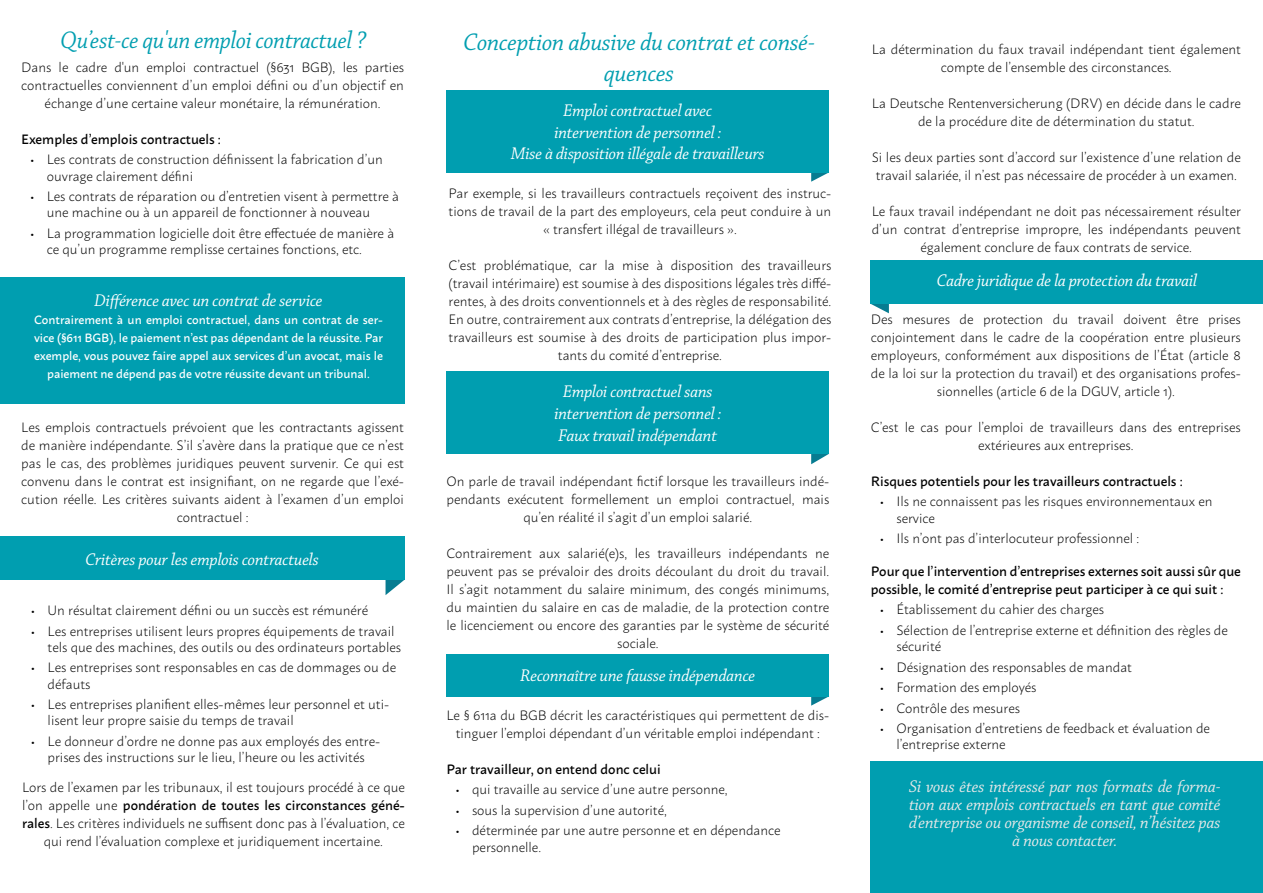
<style>
.page{position:relative;width:1263px;height:893px;background:#fff}
.page>*{position:absolute;margin:0;border:0;box-sizing:border-box;transform-origin:0 0}
.t1{font:25.5px/30.6px "Chaparral Pro It Subh";color:#009eb0;text-align:center}
.t2{font:25.5px "Chaparral Pro It Subh";color:#009eb0;scale:.96 1}
.t3{font:18px/21.6px "Chaparral Pro It Subh";color:#fff;text-align:center}
.t4{font:18px/18px "Chaparral Pro It Subh";color:#e9e9e9;text-align:center}
.t5{font:300 13.5px/18px "Macho";color:#000;text-align:center}
.t6{font:500 13.5px/18px "Macho";color:#000}
.t7{font:500 12px/18px "Macho";color:#fff;text-align:center}
.s1{font-weight:500}
</style>
<div class="page">
<svg style="left:385px;top:580px;width:19px;height:15px"></svg>
<div style="left:0;top:536px;width:404px;height:44px;background:#009eb0"></div>
<svg style="left:871px;top:304px;width:18px;height:9px"></svg>
<div style="left:871px;top:260px;width:392px;height:44px;background:#009eb0"></div>
<svg style="left:811px;top:697px;width:17px;height:9px"></svg>
<div style="left:446px;top:655px;width:383px;height:42px;background:#009eb0"></div>
<svg style="left:811px;top:172px;width:18px;height:10px"></svg>
<div style="left:446px;top:90px;width:383px;height:82px;background:#009eb0"></div>
<svg style="left:811px;top:454px;width:18px;height:10px"></svg>
<div style="left:446px;top:371px;width:383px;height:83px;background:#009eb0"></div>
<div style="left:0;top:277px;width:404px;height:127px;background:#009eb0"></div>
<div style="left:871px;top:762px;width:392px;height:131px;background:#009eb0"></div>
<h1 class="t2" style="left:61px;top:26px;width:320px">Qu’est-ce qu'un emploi contractuel ?</h1>
<p class="t5" style="left:21px;top:57px;width:384px">Dans le cadre d'un emploi contractuel (§631 BGB), les parties contractuelles conviennent d’un emploi défini ou d’un objectif en échange d’une certaine valeur monétaire, la rémunération.</p>
<p class="t6" style="left:21px;top:129px;width:201px">Exemples d’emplois contractuels :</p>
<p class="t5" style="left:47px;top:150px;width:338px;line-height:16.2px;text-align:left;text-indent:-17px">• Les contrats de construction définissent la fabrication d’un ouvrage clairement défini</p>
<p class="t5" style="left:47px;top:187px;width:354px;line-height:16.2px;text-align:left;text-indent:-17px">• Les contrats de réparation ou d’entretien visent à permettre à une machine ou à un appareil de fonctionner à nouveau</p>
<p class="t5" style="left:47px;top:224px;width:349px;line-height:16.2px;text-align:left;text-indent:-17px">• La programmation logicielle doit être effectuée de manière à ce qu’un programme remplisse certaines fonctions, etc.</p>
<h2 class="t3" style="left:94px;top:291px;width:230px">Différence avec un contrat de service</h2>
<p class="t7" style="left:34px;top:310px;width:350px">Contrairement à un emploi contractuel, dans un contrat de ser&shy;vice (§611 BGB), le paiement n’est pas dépendant de la réussite. Par exemple, vous pouvez faire appel aux services d’un avocat, mais le paiement ne dépend pas de votre réussite devant un tribunal.</p>
<p class="t5" style="left:21px;top:417px;width:384px">Les emplois contractuels prévoient que les contractants agissent de manière indépendante. S’il s’avère dans la pratique que ce n’est pas le cas, des problèmes juridiques peuvent survenir. Ce qui est convenu dans le contrat est insignifiant, on ne regarde que l’exé&shy;cution réelle. Les critères suivants aident à l’examen d’un emploi contractuel :</p>
<h2 class="t3" style="left:85px;top:549px;width:235px">Critères pour les emplois contractuels</h2>
<p class="t5" style="left:31px;top:600px;width:339px">• Un résultat clairement défini ou un succès est rémunéré</p>
<p class="t5" style="left:48px;top:622px;width:355px;line-height:16.2px;text-align:left;text-indent:-17px">• Les entreprises utilisent leurs propres équipements de travail tels que des machines, des outils ou des ordinateurs portables</p>
<p class="t5" style="left:48px;top:658px;width:350px;line-height:16.2px;text-align:left;text-indent:-17px">• Les entreprises sont responsables en cas de dommages ou de défauts</p>
<p class="t5" style="left:48px;top:695px;width:343px;line-height:16.2px;text-align:left;text-indent:-17px">• Les entreprises planifient elles-mêmes leur personnel et uti&shy;lisent leur propre saisie du temps de travail</p>
<p class="t5" style="left:31px;top:731px;width:351px;line-height:16.2px">• Le donneur d’ordre ne donne pas aux employés des entre&shy;prises des instructions sur le lieu, l’heure ou les activités</p>
<p class="t5" style="left:22px;top:777px;width:384px">Lors de l’examen par les tribunaux, il est toujours procédé à ce que l’on appelle une <span class="s1">pondération de toutes les circonstances géné&shy;rales</span>. Les critères individuels ne suffisent donc pas à l’évaluation, ce qui rend l’évaluation complexe et juridiquement incertaine.</p>
<h1 class="t1" style="left:463px;top:28px;width:353px">Conception abusive du contrat et consé&shy;quences</h1>
<h2 class="t3" style="left:511px;top:101px;width:255px">Emploi contractuel avec<br>intervention de personnel :<br>Mise à disposition illégale de travailleurs</h2>
<p class="t5" style="left:449px;top:183px;width:384px">Par exemple, si les travailleurs contractuels reçoivent des instruc&shy;tions de travail de la part des employeurs, cela peut conduire à un « transfert illégal de travailleurs ».</p>
<p class="t5" style="left:449px;top:255px;width:384px">C’est problématique, car la mise à disposition des travailleurs (travail intérimaire) est soumise à des dispositions légales très diffé&shy;rentes, à des droits conventionnels et à des règles de responsabilité.<br>En outre, contrairement aux contrats d’entreprise, la délégation des travailleurs est soumise à des droits de participation plus impor&shy;tants du comité d’entreprise.</p>
<h2 class="t3" style="left:554px;top:382px;width:168px">Emploi contractuel sans intervention de personnel :<br>Faux travail indépendant</h2>
<p class="t5" style="left:446px;top:471px;width:384px">On parle de travail indépendant fictif lorsque les travailleurs indé&shy;pendants exécutent formellement un emploi contractuel, mais qu’en réalité il s’agit d’un emploi salarié.</p>
<p class="t5" style="left:446px;top:543px;width:384px">Contrairement aux salarié(e)s, les travailleurs indépendants ne peuvent pas se prévaloir des droits découlant du droit du travail.<br>Il s’agit notamment du salaire minimum, des congés minimums, du maintien du salaire en cas de maladie, de la protection contre le licenciement ou encore des garanties par le système de sécurité sociale.</p>
<h2 class="t3" style="left:520px;top:665px;width:236px">Reconnaître une fausse indépendance</h2>
<p class="t5" style="left:446px;top:705px;width:384px">Le § 611a du BGB décrit les caractéristiques qui permettent de dis&shy;tinguer l’emploi dépendant d’un véritable emploi indépendant :</p>
<p class="t6" style="left:446px;top:759px;width:216px">Par travailleur, on entend donc celui</p>
<p class="t5" style="left:455px;top:779px;width:274px">• qui travaille au service d’une autre personne,</p>
<p class="t5" style="left:455px;top:800px;width:213px">• sous la supervision d’une autorité,</p>
<p class="t5" style="left:472px;top:821px;width:310px;line-height:16.2px;text-align:left;text-indent:-17px">• déterminée par une autre personne et en dépendance personnelle.</p>
<p class="t5" style="left:872px;top:39px;width:371px">La détermination du faux travail indépendant tient également compte de l’ensemble des circonstances.</p>
<p class="t5" style="left:872px;top:93px;width:371px">La Deutsche Rentenversicherung (DRV) en décide dans le cadre de la procédure dite de détermination du statut.</p>
<p class="t5" style="left:872px;top:147px;width:371px;text-align:left">Si les deux parties sont d’accord sur l’existence d’une relation de travail salariée, il n’est pas nécessaire de procéder à un examen.</p>
<p class="t5" style="left:872px;top:201px;width:371px">Le faux travail indépendant ne doit pas nécessairement résulter d’un contrat d’entreprise impropre, les indépendants peuvent également conclure de faux contrats de service.</p>
<h2 class="t3" style="left:937px;top:271px;width:262px">Cadre juridique de la protection du travail</h2>
<p class="t5" style="left:871px;top:309px;width:371px">Des mesures de protection du travail doivent être prises conjointement dans le cadre de la coopération entre plusieurs employeurs, conformément aux dispositions de l’État (article 8 de la loi sur la protection du travail) et des organisations profes&shy;sionnelles (article 6 de la DGUV, article 1).</p>
<p class="t5" style="left:871px;top:417px;width:371px">C’est le cas pour l’emploi de travailleurs dans des entreprises extérieures aux entreprises.</p>
<p class="t6" style="left:871px;top:471px;width:313px">Risques potentiels pour les travailleurs contractuels :</p>
<p class="t5" style="left:896px;top:492px;width:318px;line-height:16.2px;text-align:left;text-indent:-17px">• Ils ne connaissent pas les risques environnementaux en service</p>
<p class="t5" style="left:879px;top:528px;width:261px">• Ils n’ont pas d’interlocuteur professionnel :</p>
<p class="t6" style="left:871px;top:561px;width:371px">Pour que l’intervention d’entreprises externes soit aussi sûr que possible, le comité d’entreprise peut participer à ce qui suit :</p>
<p class="t5" style="left:879px;top:599px;width:226px">• Établissement du cahier des charges</p>
<p class="t5" style="left:896px;top:621px;width:333px;line-height:16.2px;text-align:left;text-indent:-17px">• Sélection de l’entreprise externe et définition des règles de sécurité</p>
<p class="t5" style="left:879px;top:656px;width:254px">• Désignation des responsables de mandat</p>
<p class="t5" style="left:879px;top:677px;width:159px">• Formation des employés</p>
<p class="t5" style="left:879px;top:697px;width:142px">• Contrôle des mesures</p>
<p class="t5" style="left:896px;top:719px;width:315px;line-height:16.2px;text-align:left;text-indent:-17px">• Organisation d’entretiens de feedback et évaluation de l’entreprise externe</p>
<h2 class="t4" style="left:909px;top:778px;width:313px">Si vous êtes intéressé par nos formats de forma&shy;tion aux emplois contractuels en tant que comité d’entreprise ou organisme de conseil, n’hésitez pas à nous contacter.</h2>
</div>
